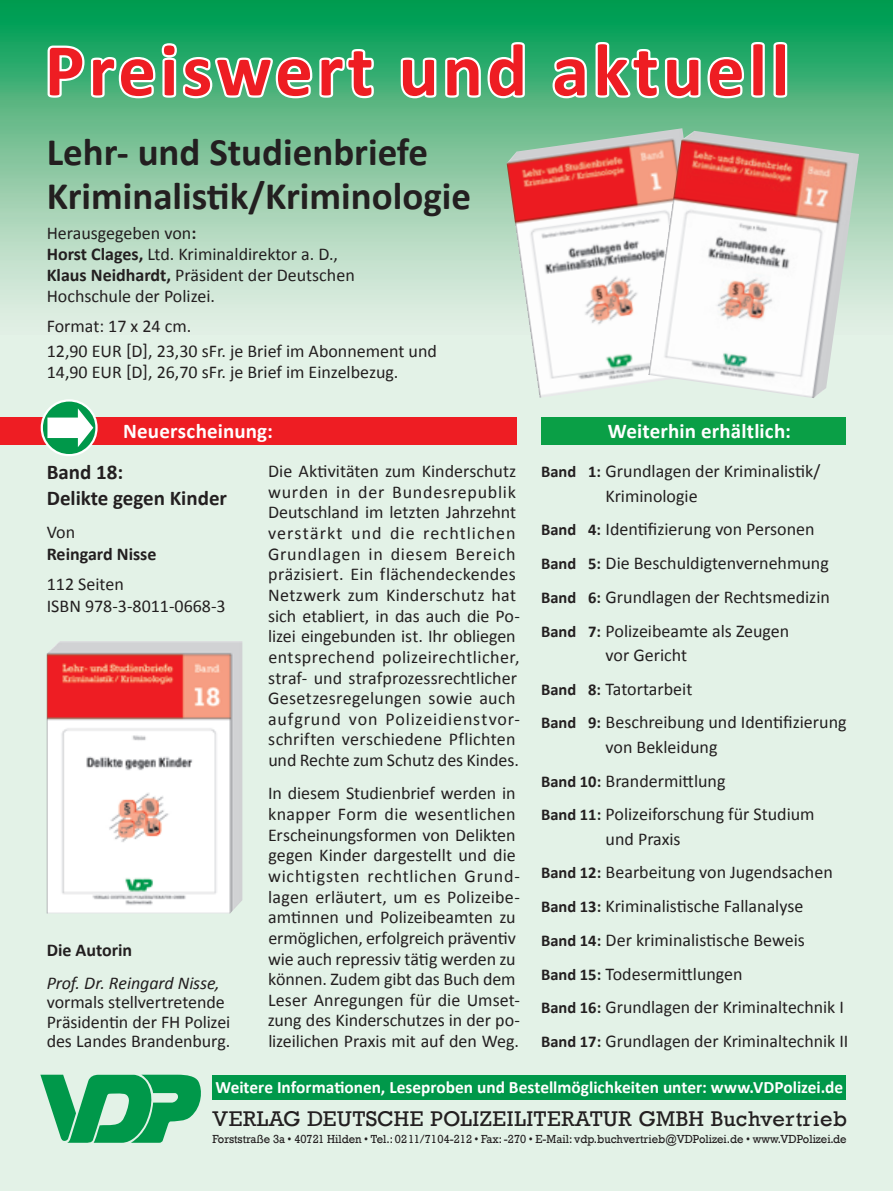
<style>
.page{position:relative;width:893px;height:1191px;background:#e3f2e7}
.page>*{position:absolute;margin:0;border:0;box-sizing:border-box;transform-origin:0 0}
.t1{font:700 75px "Calibri";letter-spacing:.055em;color:#ee1d23}
.t2{font:700 39px/43.5px "Calibri";color:#231f20}
.t3{font:21.9px "Rockwell";letter-spacing:.03em;color:#231f20}
.t4{font:700 21px "Calibri";letter-spacing:.005em;color:#fff}
.t5{font:700 21px/25.2px "Calibri";color:#231f20}
.t6{font:18px/20.7px "Calibri";color:#231f20}
.t7{font:700 18px "Calibri";color:#231f20}
.t8{font:italic 18px "Calibri";letter-spacing:-.005em;color:#231f20}
.t9{font:700 17.4px "Calibri";color:#fff}
.t10{font:12px "Rockwell";color:#231f20;scale:.94 1}
.s1{font-weight:700}
.s2{font-weight:700;font-size:16.5px}
</style>
<div class="page">
<svg style="left:0;top:0;width:893px;height:305px;background:#77c399"></svg>
<div style="left:542px;top:417px;width:304px;height:28px;background:#0a9f46"></div>
<div style="left:0;top:417px;width:516px;height:28px;background:#ee1d23"></div>
<div style="left:213px;top:1074px;width:633px;height:25px;background:#00984a"></div>
<svg style="left:40px;top:1074px;width:161px;height:68px"></svg>
<svg style="left:44px;top:27px;width:333px;height:93px;background:#62be8f"></svg>
<svg style="left:397px;top:39px;width:132px;height:63px;background:#71c59c"></svg>
<svg style="left:549px;top:39px;width:242px;height:63px;background:#77c89f"></svg>
<img style="left:507px;top:128px;width:208px;height:270px">
<img style="left:47px;top:641px;width:195px;height:272px">
<svg style="left:40px;top:399px;width:58px;height:57px"></svg>
<img style="left:648px;top:131px;width:211px;height:267px">
<h1 class="t1" style="left:45px;top:22px;width:746px">Preiswert und aktuell</h1>
<h2 class="t2" style="left:47px;top:131px;width:426px">Lehr- und Studienbriefe<br>Kriminalistik/Kriminologie</h2>
<p class="t6" style="left:47px;top:223px;width:309px">Herausgegeben von<span class="s1">:<br>Horst Clages,</span> Ltd. Kriminaldirektor a. D.,<br><span class="s1">Klaus Neidhardt,</span> Präsident der Deutschen<br>Hochschule der Polizei.</p>
<p class="t6" style="left:47px;top:313px;width:392px;line-height:25.2px">Format: 17 x 24 cm.<br>12,90 EUR [D], 23,30 sFr. je Brief im Abonnement und</p>
<p class="t6" style="left:47px;top:361px;width:353px">14,90 EUR [D], 26,70 sFr. je Brief im Einzelbezug.</p>
<p class="t4" style="left:123px;top:418px;width:151px">Neuerscheinung:</p>
<p class="t4" style="left:608px;top:418px;width:185px">Weiterhin erhältlich:</p>
<p class="t5" style="left:47px;top:460px;width:182px">Band 18:<br>Delikte gegen Kinder</p>
<p class="t6" style="left:47px;top:522px;width:30px">Von</p>
<p class="t7" style="left:47px;top:542px;width:111px">Reingard Nisse</p>
<p class="t6" style="left:47px;top:574px;width:180px;line-height:21.6px">112 Seiten<br>ISBN 978-3-8011-0668-3</p>
<p class="t6" style="left:606px;top:459px;width:216px;line-height:24.3px;text-indent:-64px"><span class="s2">Band 1:</span> Grundlagen der Kriminalistik/<br>Kriminologie</p>
<p class="t6" style="left:541px;top:512px;width:290px;line-height:33.8px"><span class="s2">Band 4:</span> Identifizierung von Personen <span class="s2">Band 5:</span> Die Beschuldigtenvernehmung <span class="s2">Band 6:</span> Grundlagen der Rechtsmedizin <span class="s2">Band 7:</span> Polizeibeamte als Zeugen</p>
<p class="t6" style="left:541px;top:638px;width:307px;line-height:33.8px;text-indent:64px">vor Gericht<br><span class="s2">Band 8:</span> Tatortarbeit<br><span class="s2">Band 9:</span> Beschreibung und Identifizierung</p>
<p class="t6" style="left:541px;top:730px;width:275px;line-height:33.8px;text-indent:64px">von Bekleidung<br><span class="s2">Band 10:</span> Brandermittlung<br><span class="s2">Band 11:</span> Polizeiforschung für Studium</p>
<p class="t6" style="left:541px;top:822px;width:309px;line-height:33.8px;text-indent:65px">und Praxis<br><span class="s2">Band 12:</span> Bearbeitung von Jugendsachen <span class="s2">Band 13:</span> Kriminalistische Fallanalyse<br><span class="s2">Band 14:</span> Der kriminalistische Beweis<br><span class="s2">Band 15:</span> Todesermittlungen<br><span class="s2">Band 16:</span> Grundlagen der Kriminaltechnik I <span class="s2">Band 17:</span> Grundlagen der Kriminaltechnik II</p>
<p class="t6" style="left:268px;top:461px;width:253px">Die Aktivitäten zum Kinderschutz wurden in der Bundesrepublik Deutschland im letzten Jahrzehnt verstärkt und die rechtlichen Grundlagen in diesem Bereich präzisiert. Ein flächendeckendes Netzwerk zum Kinderschutz hat sich etabliert, in das auch die Po&shy;lizei eingebunden ist. Ihr obliegen entsprechend polizeirechtlicher, straf- und strafprozessrechtlicher Gesetzesregelungen sowie auch aufgrund von Polizeidienstvor&shy;schriften verschiedene Pflichten und Rechte zum Schutz des Kindes.</p>
<p class="t6" style="left:268px;top:783px;width:254px">In diesem Studienbrief werden in knapper Form die wesentlichen Erscheinungsformen von Delikten gegen Kinder dargestellt und die wichtigsten rechtlichen Grund&shy;lagen erläutert, um es Polizeibe&shy;amtinnen und Polizeibeamten zu ermöglichen, erfolgreich präventiv wie auch repressiv tätig werden zu können. Zudem gibt das Buch dem Leser Anregungen für die Umset&shy;zung des Kinderschutzes in der po&shy;lizeilichen Praxis mit auf den Weg.</p>
<p class="t7" style="left:47px;top:939px;width:87px">Die Autorin</p>
<p class="t8" style="left:47px;top:970px;width:174px">Prof. Dr. Reingard Nisse,</p>
<p class="t6" style="left:47px;top:992px;width:185px;line-height:19.5px">vormals stellvertretende<br>Präsidentin der FH Polizei des Landes Brandenburg.</p>
<p class="t9" style="left:215px;top:1076px;width:629px">Weitere Informationen, Leseproben und Bestellmöglichkeiten unter: www.VDPolizei.de</p>
<p class="t3" style="left:213px;top:1106px;width:636px">VERLAG DEUTSCHE POLIZEILITERATUR GMBH Buchvertrieb</p>
<p class="t10" style="left:213px;top:1131px;width:676px">Forststraße 3a • 40721 Hilden • Tel.: 0211/7104-212 • Fax: -270 • E-Mail: vdp.buchvertrieb@VDPolizei.de • www.VDPolizei.de</p>
</div>
